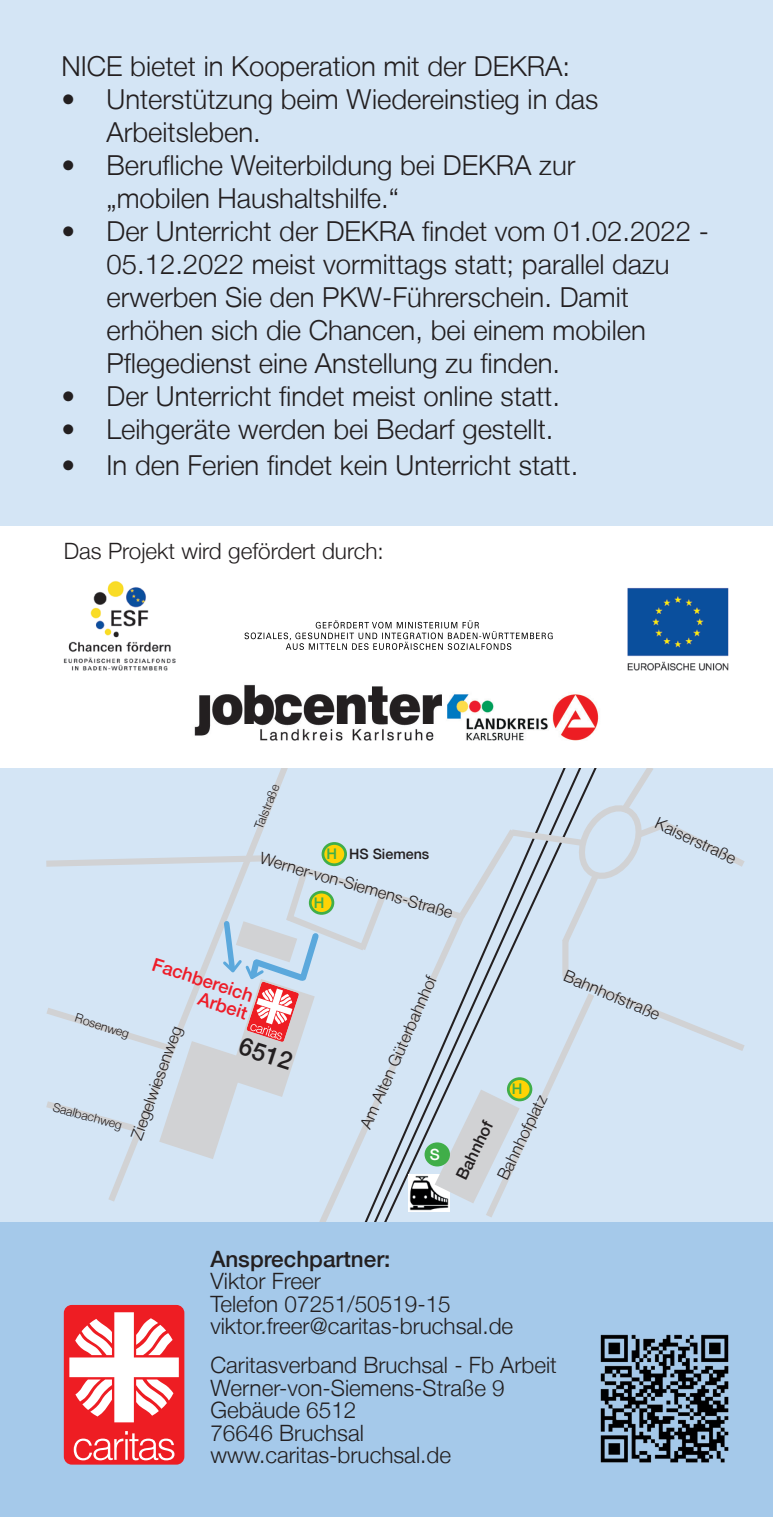
<style>
.page{position:relative;width:773px;height:1517px;background:#fff}
.page>*{position:absolute;margin:0;border:0;box-sizing:border-box;transform-origin:0 0}
.t1{font:300 27.5px/33px "Helvetica Neue LT";color:#231f20}
.t2{font:500 24.5px "Helvetica Neue LT";color:#231f20}
.t3{font:300 22.5px/22.5px "Helvetica Neue LT";color:#231f20}
.t4{font:500 22.5px "Helvetica Neue LT";color:#231f20}
.t5{font:500 18.25px/18.2px "Helvetica Neue LT";color:#ee1c28;text-align:right}
.t6{font:300 16.25px "Helvetica Neue LT";color:#231f20}
.t7{font:500 16.25px "Helvetica Neue LT";color:#231f20}
.t8{font:500 15.5px "Helvetica Neue LT";color:#fff}
.t9{font:500 14.75px "Helvetica Neue LT";color:#40ae49}
.t10{font:500 14.25px "Helvetica Neue LT";color:#231f20}
.t11{font:300 12.25px "Helvetica Neue LT";color:#231f20}
</style>
<div class="page">
<div style="left:0;top:0;width:772px;height:1517px;background:#d4e5f5"></div>
<svg style="left:39px;top:767px;width:712px;height:455px"></svg>
<div style="left:426px;top:1143px;width:22px;height:22px;background:#40ae49;border-radius:50%"></div>
<div style="left:424px;top:1142px;width:26px;height:24px;border:3px solid #40ae49;border-radius:50%"></div>
<div style="left:0;top:1222px;width:772px;height:295px;background:#a5c9ea"></div>
<img style="left:600px;top:1334px;width:129px;height:129px">
<div style="left:64px;top:1305px;width:120px;height:159px;background:#ee1d23;border-radius:8px"></div>
<svg style="left:74px;top:1431px;width:100px;height:29px"></svg>
<svg style="left:69px;top:1312px;width:110px;height:110px"></svg>
<div style="left:0;top:526px;width:772px;height:241px;background:#fff"></div>
<img style="left:63px;top:580px;width:666px;height:91px">
<img style="left:315px;top:620px;width:164px;height:8px">
<img style="left:244px;top:632px;width:164px;height:7px">
<img style="left:430px;top:631px;width:122px;height:8px">
<img style="left:364px;top:642px;width:95px;height:8px">
<img style="left:476px;top:643px;width:35px;height:7px">
<img style="left:180px;top:670px;width:433px;height:71px">
<p class="t1" style="left:61px;top:49px;width:510px">NICE bietet in Kooperation mit der DEKRA:</p>
<p class="t1" style="left:106px;top:82px;width:493px;text-indent:-45px">• Unterstützung beim Wiedereinstieg in das<br>Arbeitsleben.</p>
<p class="t1" style="left:106px;top:148px;width:470px;text-indent:-45px">• Berufliche Weiterbildung bei DEKRA zur „mobilen Haushaltshilfe.“</p>
<p class="t1" style="left:106px;top:214px;width:604px;text-indent:-45px">• Der Unterricht der DEKRA findet vom 01.02.2022 - 05.12.2022 meist vormittags statt; parallel dazu erwerben Sie den PKW-Führerschein. Damit erhöhen sich die Chancen, bei einem mobilen Pflegedienst eine Anstellung zu finden.</p>
<p class="t1" style="left:61px;top:379px;width:500px">• Der Unterricht findet meist online statt.</p>
<p class="t1" style="left:61px;top:412px;width:493px">• Leihgeräte werden bei Bedarf gestellt.</p>
<p class="t1" style="left:61px;top:448px;width:518px">• In den Ferien findet kein Unterricht statt.</p>
<p class="t3" style="left:64px;top:539px;width:321px">Das Projekt wird gefördert durch:</p>
<p class="t11" style="left:251px;top:825px;width:48px;rotate:-68deg">Talstraße</p>
<p class="t10" style="left:349px;top:845px;width:82px">HS Siemens</p>
<p class="t9" style="left:326px;top:845px;width:12px">H</p>
<p class="t6" style="left:263px;top:848px;width:201px;rotate:16deg">Werner-von-Siemens-Straße</p>
<p class="t9" style="left:314px;top:893px;width:12px">H</p>
<p class="t6" style="left:660px;top:813px;width:89px;rotate:25deg">Kaiserstraße</p>
<p class="t5" style="left:156px;top:954px;width:106px;rotate:18deg">Fachbereich<br>Arbeit</p>
<p class="t11" style="left:78px;top:1010px;width:58px;rotate:18deg">Rosenweg</p>
<p class="t6" style="left:127px;top:1135px;width:121px;rotate:-70deg">Ziegelwiesenweg</p>
<p class="t2" style="left:244px;top:1031px;width:56px;rotate:18deg">6512</p>
<p class="t11" style="left:55px;top:1099px;width:73px;rotate:15deg">Saalbachweg</p>
<p class="t6" style="left:355px;top:1123px;width:167px;rotate:-66deg">Am Alten Güterbahnhof</p>
<p class="t6" style="left:568px;top:966px;width:104px;rotate:23deg">Bahnhofstraße</p>
<p class="t9" style="left:512px;top:1080px;width:12px">H</p>
<p class="t6" style="left:493px;top:1174px;width:94px;rotate:-64deg">Bahnhofplatz</p>
<p class="t7" style="left:452px;top:1174px;width:65px;rotate:-64deg">Bahnhof</p>
<p class="t8" style="left:430px;top:1145px;width:12px">S</p>
<p class="t4" style="left:210px;top:1245px;width:182px">Ansprechpartner:</p>
<p class="t3" style="left:210px;top:1269px;width:304px">Viktor Freer<br>Telefon 07251/50519-15 viktor.freer@caritas-bruchsal.de</p>
<p class="t3" style="left:210px;top:1353px;width:348px">Caritasverband Bruchsal - Fb Arbeit<br>Werner-von-Siemens-Straße 9<br>Gebäude 6512<br>76646 Bruchsal www.caritas-bruchsal.de</p>
</div>
